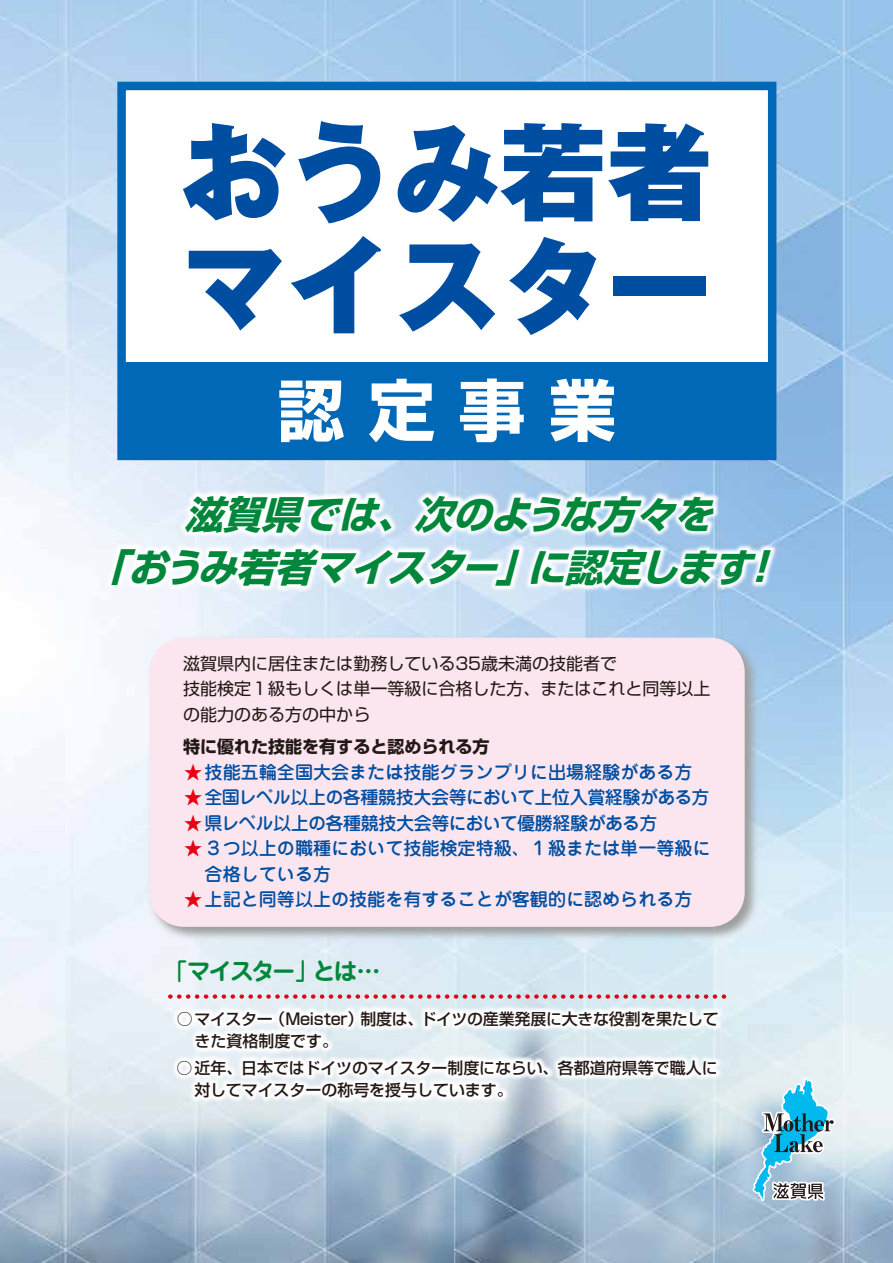
<style>
.page{position:relative;width:893px;height:1263px;background:#fff}
.page>*{position:absolute;margin:0;border:0;box-sizing:border-box;transform-origin:0 0}
.t1{font:800 106.35px/113.7px "Gothic MB101 Pro";color:#004ea2}
.t2{font:700 66.9px "Shin Go Pro";color:#fff}
.t3{font:italic 700 38.4px/53.1px "Shin Go Pro";color:#00873c}
.t4{font:700 23.4px "Jun 501 Pro";letter-spacing:-.09em;color:#00873c}
.t5{font:500 18px/25.5px "Jun 34 Pro";color:#004ea2}
.t6{font:500 18px "Jun 34 Pro";letter-spacing:-.035em;color:#004ea2}
.t7{font:16.95px/25.5px "Shin Go Pro";color:#221815}
.t8{font:700 16.95px "Shin Go Pro";color:#221815}
.t9{font:500 15.9px/22.4px "Shin Go Pro";letter-spacing:-.005em;color:#221815}
.s1{font-size:40.35px}
.s2{color:#e60012}
</style>
<div class="page">
<img style="left:0;top:0;width:893px;height:1263px">
<img style="left:101px;top:647px;width:704px;height:341px">
<div style="left:117px;top:82px;width:659px;height:378px;background:#fff;border:9px solid #0068b7"></div>
<div style="left:122px;top:362px;width:650px;height:94px;background:#0068b7"></div>
<div style="left:149px;top:638px;width:596px;height:289px;background:#fbe6ef;border-radius:34px"></div>
<img style="left:116px;top:950px;width:662px;height:208px">
<img style="left:37px;top:435px;width:812px;height:212px">
<svg style="left:753px;top:1078px;width:82px;height:123px;background:#90c2d4"></svg>
<svg style="left:170px;top:994px;width:559px;height:5px;background:#df9ba7"></svg>
<h1 class="t1" style="left:181px;top:103px;width:533px">おうみ若者マイスター</h1>
<h2 class="t2" style="left:278px;top:357px;width:340px">認定事業</h2>
<h3 class="t3" style="left:89px;top:483px;width:706px;text-indent:95px">滋賀県では、次のような方々を<br>「おうみ若者マイスター」に認定します<span class="s1">！</span></h3>
<p class="t7" style="left:183px;top:648px;width:529px">滋賀県内に居住または勤務している35歳未満の技能者で<br>技能検定１級もしくは単一等級に合格した方、またはこれと同等以上の能力のある方の中から</p>
<p class="t8" style="left:183px;top:733px;width:308px">特に優れた技能を有すると認められる方</p>
<p class="t5" style="left:184px;top:757px;width:510px"><span class="s2">★</span>技能五輪全国大会または技能グランプリに出場経験がある方</p>
<p class="t6" style="left:184px;top:783px;width:527px"><span class="s2">★</span>全国レベル以上の各種競技大会等において上位入賞経験がある方</p>
<p class="t6" style="left:184px;top:809px;width:475px"><span class="s2">★</span>県レベル以上の各種競技大会等において優勝経験がある方</p>
<p class="t5" style="left:205px;top:834px;width:507px;text-indent:-20px"><span class="s2">★</span>３つ以上の職種において技能検定特級、１級または単一等級に合格している方</p>
<p class="t5" style="left:184px;top:885px;width:510px"><span class="s2">★</span>上記と同等以上の技能を有することが客観的に認められる方</p>
<h3 class="t4" style="left:164px;top:953px;width:218px">「マイスター」とは…</h3>
<p class="t9" style="left:195px;top:1005px;width:525px;text-indent:-18px">○マイスター （Meister）制度は、ドイツの産業発展に大きな役割を果たしてきた資格制度です。</p>
<p class="t9" style="left:195px;top:1054px;width:525px;text-indent:-18px">○近年、日本ではドイツのマイスター制度にならい、各都道府県等で職人に対してマイスターの称号を授与しています。</p>
</div>
